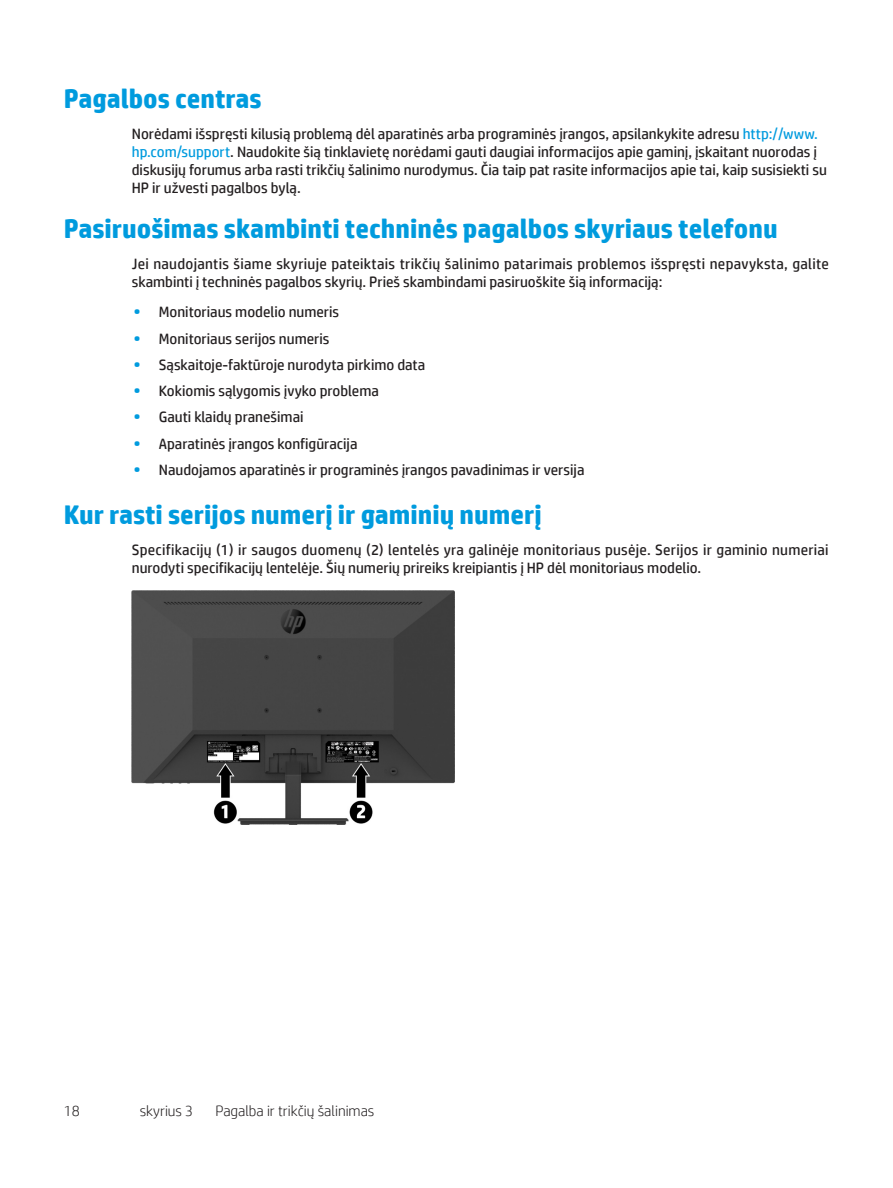
<style>
.page{position:relative;width:893px;height:1188px;background:#fff}
.page>*{position:absolute;margin:0;border:0;box-sizing:border-box;transform-origin:0 0}
.Head_2{font:700 27px "HP Simplified";color:#009bde}
.t1{font:15px/18px "HP Simplified";color:#231f20}
.t2{font:300 15px "HP Simplified";color:#231f20}
.s1{color:#009bde}
.s2{font-weight:700;color:#009bde}
</style>
<div class="page">
<img style="left:132px;top:591px;width:322px;height:234px">
<p class="Head_2" style="left:64px;top:83px;width:199px">Pagalbos centras</p>
<p class="t1" style="left:132px;top:124px;width:697px">Norėdami išspręsti kilusią problemą dėl aparatinės arba programinės įrangos, apsilankykite adresu <span class="s1">http://www. hp.com/support</span>. Naudokite šią tinklavietę norėdami gauti daugiai informacijos apie gaminį, įskaitant nuorodas į diskusijų forumus arba rasti trikčių šalinimo nurodymus. Čia taip pat rasite informacijos apie tai, kaip susisiekti su HP ir užvesti pagalbos bylą.</p>
<p class="Head_2" style="left:64px;top:213px;width:715px">Pasiruošimas skambinti techninės pagalbos skyriaus telefonu</p>
<p class="t1" style="left:132px;top:254px;width:698px">Jei naudojantis šiame skyriuje pateiktais trikčių šalinimo patarimais problemos išspręsti nepavyksta, galite skambinti į techninės pagalbos skyrių. Prieš skambindami pasiruoškite šią informaciją:</p>
<p class="t1" style="left:134px;top:303px;width:207px"><span class="s2">•</span> Monitoriaus modelio numeris</p>
<p class="t1" style="left:134px;top:329px;width:197px"><span class="s2">•</span> Monitoriaus serijos numeris</p>
<p class="t1" style="left:134px;top:355px;width:293px"><span class="s2">•</span> Sąskaitoje-faktūroje nurodyta pirkimo data</p>
<p class="t1" style="left:134px;top:382px;width:246px"><span class="s2">•</span> Kokiomis sąlygomis įvyko problema</p>
<p class="t1" style="left:134px;top:408px;width:171px"><span class="s2">•</span> Gauti klaidų pranešimai</p>
<p class="t1" style="left:134px;top:434px;width:225px"><span class="s2">•</span> Aparatinės įrangos konfigūracija</p>
<p class="t1" style="left:134px;top:460px;width:452px"><span class="s2">•</span> Naudojamos aparatinės ir programinės įrangos pavadinimas ir versija</p>
<p class="Head_2" style="left:64px;top:499px;width:479px">Kur rasti serijos numerį ir gaminių numerį</p>
<p class="t1" style="left:132px;top:540px;width:698px">Specifikacijų (1) ir saugos duomenų (2) lentelės yra galinėje monitoriaus pusėje. Serijos ir gaminio numeriai nurodyti specifikacijų lentelėje. Šių numerių prireiks kreipiantis į HP dėl monitoriaus modelio.</p>
<p class="t2" style="left:64px;top:1102px;width:18px">18</p>
<p class="t2" style="left:140px;top:1102px;width:55px">skyrius 3</p>
<p class="t2" style="left:215px;top:1102px;width:161px">Pagalba ir trikčių šalinimas</p>
</div>
